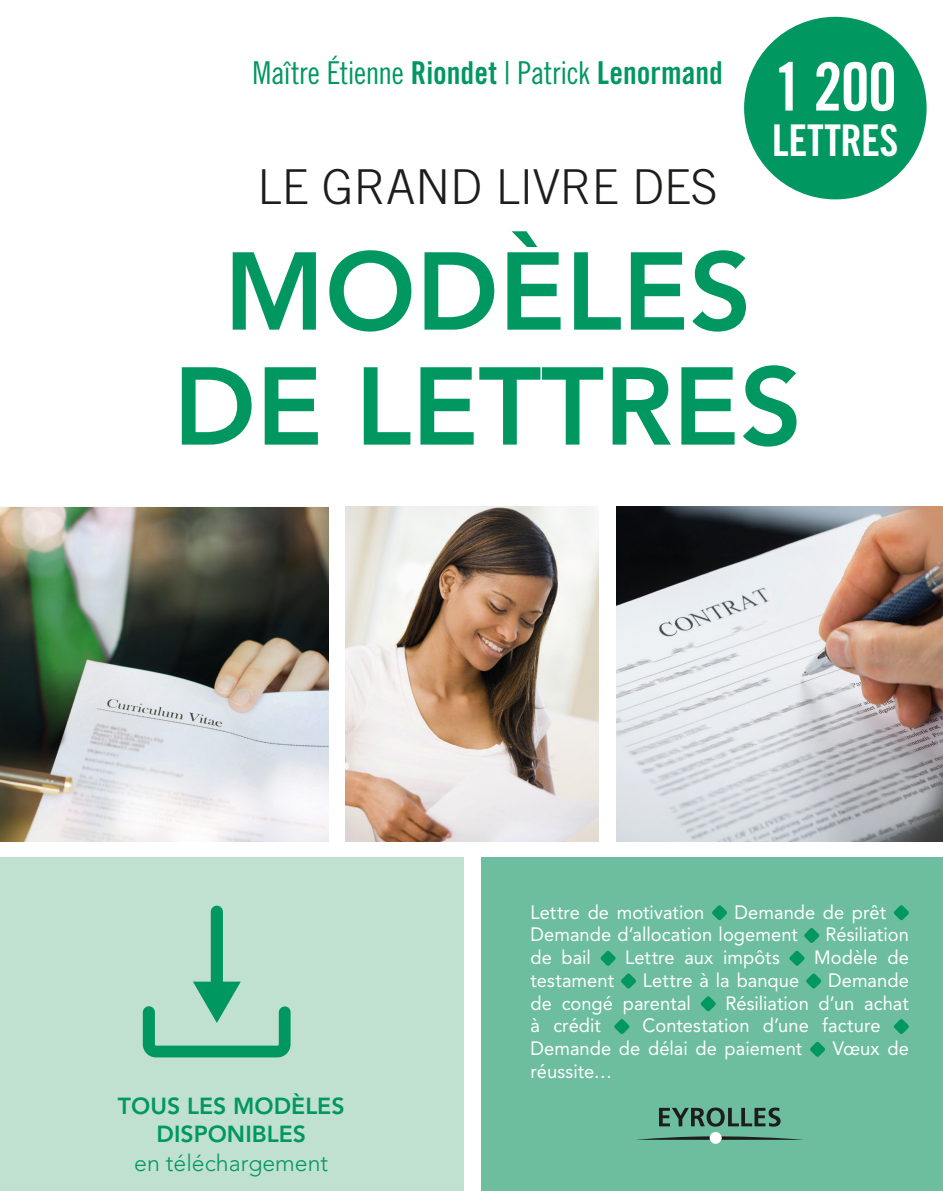
<style>
.page{position:relative;width:943px;height:1191px;background:#fff}
.page>*{position:absolute;margin:0;border:0;box-sizing:border-box;transform-origin:0 0}
.t1{font:800 109.2px/115px "Avenir";color:#009761;text-align:center}
.t2{font:66.5px "Trade Gothic Bold Cond Twenty";color:#fff}
.t3{font:300 48.12px "Trade Gothic";color:#1d1d1b}
.t4{font:43.75px "Trade Gothic Bold Cond Twenty";letter-spacing:-.01em;color:#fff}
.t5{font:31.5px "Trade Gothic Cond Eighteen";letter-spacing:-.015em;color:#009761}
.t6{font:800 23.1px/28px "Avenir";color:#009761;text-align:center}
.t7{font:300 23.1px "Avenir";color:#009761}
.t8{font:19.25px/22.8px "Avenir";letter-spacing:.005em;color:#fff;scale:.95 1}
.s1{font-family:"Trade Gothic Bold Cond Twenty"}
</style>
<div class="page">
<div style="left:0;top:857px;width:464px;height:333px;background:#c0e0d0"></div>
<img style="left:0;top:507px;width:328px;height:334px">
<div style="left:481px;top:857px;width:462px;height:333px;background:#6cbe9f"></div>
<svg style="left:712px;top:905px;width:15px;height:15px"></svg>
<svg style="left:894px;top:905px;width:15px;height:15px"></svg>
<svg style="left:804px;top:928px;width:16px;height:15px"></svg>
<svg style="left:600px;top:950px;width:16px;height:16px"></svg>
<svg style="left:789px;top:950px;width:16px;height:16px"></svg>
<svg style="left:621px;top:973px;width:15px;height:16px"></svg>
<svg style="left:806px;top:973px;width:15px;height:16px"></svg>
<svg style="left:700px;top:996px;width:16px;height:15px"></svg>
<svg style="left:614px;top:1019px;width:16px;height:15px"></svg>
<svg style="left:894px;top:1019px;width:15px;height:15px"></svg>
<svg style="left:810px;top:1041px;width:15px;height:16px"></svg>
<img style="left:346px;top:506px;width:253px;height:335px">
<svg style="left:636px;top:1107px;width:167px;height:36px"></svg>
<img style="left:616px;top:506px;width:327px;height:335px">
<svg style="left:143px;top:905px;width:148px;height:152px"></svg>
<div style="left:744px;top:17px;width:182px;height:182px;background:#009761;border-radius:50%"></div>
<h3 class="t5" style="left:252px;top:54px;width:472px">Maître Étienne <span class="s1">Riondet</span> | Patrick <span class="s1">Lenormand</span></h3>
<h2 class="t2" style="left:774px;top:46px;width:125px">1 200</h2>
<h3 class="t4" style="left:772px;top:114px;width:128px">LETTRES</h3>
<h3 class="t3" style="left:258px;top:158px;width:462px">LE GRAND LIVRE DES</h3>
<h1 class="t1" style="left:173px;top:234px;width:630px">MODÈLES<br>DE LETTRES</h1>
<p class="t8" style="left:530px;top:900px;width:376px;text-indent:204px">Demande de prêt<br>Demande d’allocation logement</p>
<p class="t8" style="left:530px;top:900px;width:185px">Lettre de motivation</p>
<p class="t8" style="left:825px;top:923px;width:89px">Résiliation</p>
<p class="t8" style="left:530px;top:945px;width:65px">de bail</p>
<p class="t8" style="left:625px;top:945px;width:164px">Lettre aux impôts</p>
<p class="t8" style="left:814px;top:945px;width:101px">Modèle de</p>
<p class="t8" style="left:530px;top:968px;width:89px">testament</p>
<p class="t8" style="left:643px;top:968px;width:166px">Lettre à la banque</p>
<p class="t8" style="left:828px;top:968px;width:86px">Demande</p>
<p class="t8" style="left:530px;top:991px;width:170px">de congé parental</p>
<p class="t8" style="left:725px;top:991px;width:194px">Résiliation d’un achat</p>
<p class="t8" style="left:530px;top:1014px;width:76px">à crédit</p>
<p class="t8" style="left:530px;top:1014px;width:370px;text-indent:112px">Contestation d’une facture<br>Demande de délai de paiement</p>
<p class="t8" style="left:833px;top:1036px;width:82px">Vœux de</p>
<p class="t6" style="left:118px;top:1091px;width:228px">TOUS LES MODÈLES<br>DISPONIBLES</p>
<p class="t7" style="left:134px;top:1149px;width:195px">en téléchargement</p>
<p class="t8" style="left:530px;top:1059px;width:87px">réussite…</p>
</div>
